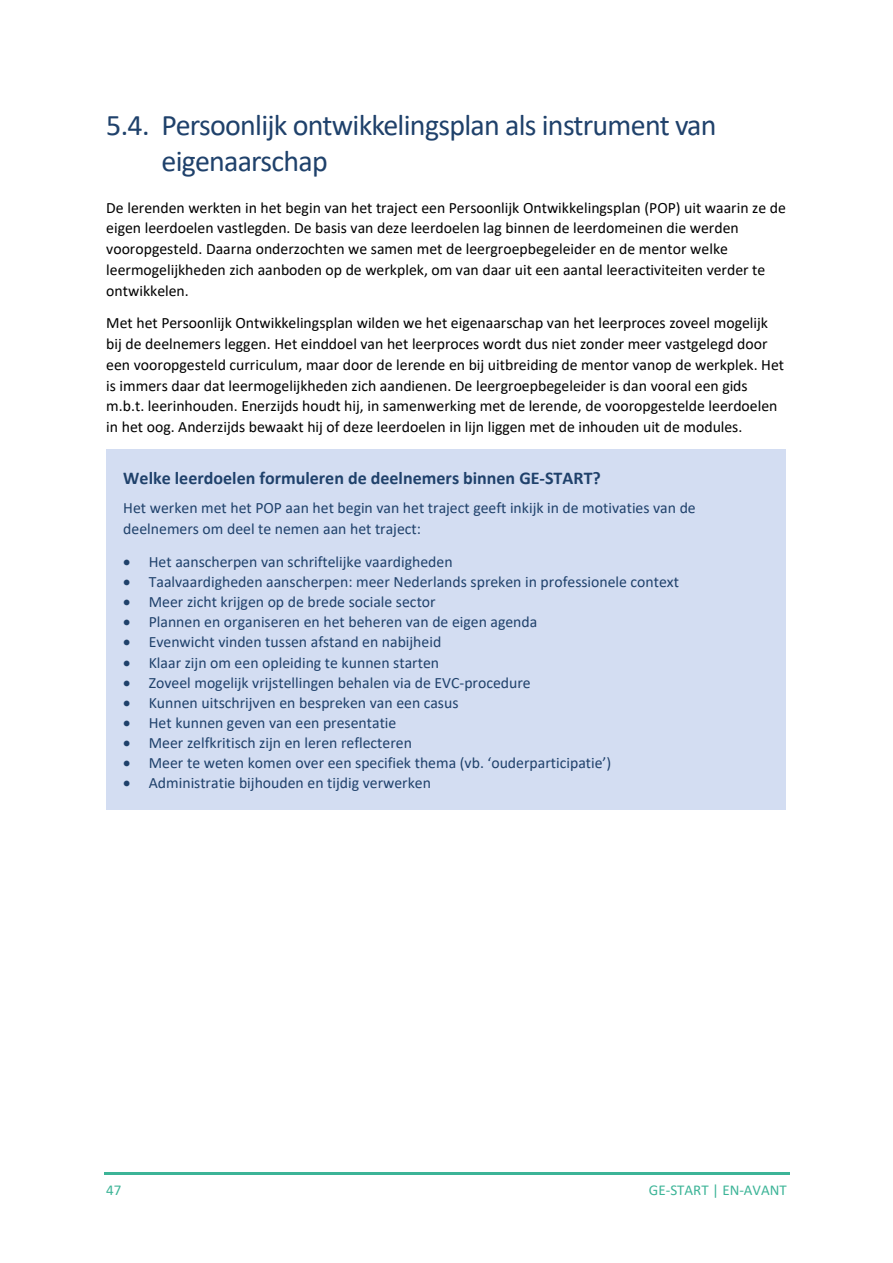
<style>
.page{position:relative;width:893px;height:1263px;background:#fff}
.page>*{position:absolute;margin:0;border:0;box-sizing:border-box;transform-origin:0 0}
.t1{font:30px/36.6px "Calibri";letter-spacing:-.025em;color:#1f416b}
.t2{font:700 18px "Calibri";color:#1f416b}
.t3{font:15.75px/20.7px "Calibri";color:#000}
.t4{font:15.75px/20.9px "Calibri";color:#1f416b}
.t5{font:15px "Calibri";color:#3cb497}
</style>
<div class="page">
<hr style="left:104px;top:1173px;width:685px;height:2px;background:#3cb497">
<div style="left:106px;top:450px;width:680px;height:359px;background:#d3ddf2"></div>
<h2 class="t1" style="left:162px;top:109px;width:557px;text-indent:-55px">5.4. Persoonlijk ontwikkelingsplan als instrument van eigenaarschap</h2>
<p class="t3" style="left:106px;top:198px;width:681px">De lerenden werkten in het begin van het traject een Persoonlijk Ontwikkelingsplan (POP) uit waarin ze de eigen leerdoelen vastlegden. De basis van deze leerdoelen lag binnen de leerdomeinen die werden vooropgesteld. Daarna onderzochten we samen met de leergroepbegeleider en de mentor welke leermogelijkheden zich aanboden op de werkplek, om van daar uit een aantal leeractiviteiten verder te ontwikkelen.</p>
<p class="t3" style="left:106px;top:314px;width:679px">Met het Persoonlijk Ontwikkelingsplan wilden we het eigenaarschap van het leerproces zoveel mogelijk bij de deelnemers leggen. Het einddoel van het leerproces wordt dus niet zonder meer vastgelegd door een vooropgesteld curriculum, maar door de lerende en bij uitbreiding de mentor vanop de werkplek. Het is immers daar dat leermogelijkheden zich aandienen. De leergroepbegeleider is dan vooral een gids m.b.t. leerinhouden. Enerzijds houdt hij, in samenwerking met de lerende, de vooropgestelde leerdoelen in het oog. Anderzijds bewaakt hij of deze leerdoelen in lijn liggen met de inhouden uit de modules.</p>
<p class="t2" style="left:123px;top:470px;width:479px">Welke leerdoelen formuleren de deelnemers binnen GE-START?</p>
<p class="t4" style="left:123px;top:498px;width:574px">Het werken met het POP aan het begin van het traject geeft inkijk in de motivaties van de deelnemers om deel te nemen aan het traject:</p>
<p class="t4" style="left:123px;top:553px;width:331px">• Het aanscherpen van schriftelijke vaardigheden</p>
<p class="t4" style="left:123px;top:573px;width:557px">• Taalvaardigheden aanscherpen: meer Nederlands spreken in professionele context</p>
<p class="t4" style="left:123px;top:593px;width:314px">• Meer zicht krijgen op de brede sociale sector</p>
<p class="t4" style="left:123px;top:613px;width:415px">• Plannen en organiseren en het beheren van de eigen agenda</p>
<p class="t4" style="left:123px;top:633px;width:319px">• Evenwicht vinden tussen afstand en nabijheid</p>
<p class="t4" style="left:123px;top:653px;width:317px">• Klaar zijn om een opleiding te kunnen starten</p>
<p class="t4" style="left:123px;top:673px;width:409px">• Zoveel mogelijk vrijstellingen behalen via de EVC-procedure</p>
<p class="t4" style="left:123px;top:693px;width:337px">• Kunnen uitschrijven en bespreken van een casus</p>
<p class="t4" style="left:123px;top:713px;width:275px">• Het kunnen geven van een presentatie</p>
<p class="t4" style="left:123px;top:733px;width:290px">• Meer zelfkritisch zijn en leren reflecteren</p>
<p class="t4" style="left:123px;top:753px;width:489px">• Meer te weten komen over een specifiek thema (vb. ‘ouderparticipatie’)</p>
<p class="t4" style="left:123px;top:773px;width:309px">• Administratie bijhouden en tijdig verwerken</p>
<p class="t5" style="left:106px;top:1184px;width:17px">47</p>
<p class="t5" style="left:649px;top:1184px;width:139px">GE-START | EN-AVANT</p>
</div>
